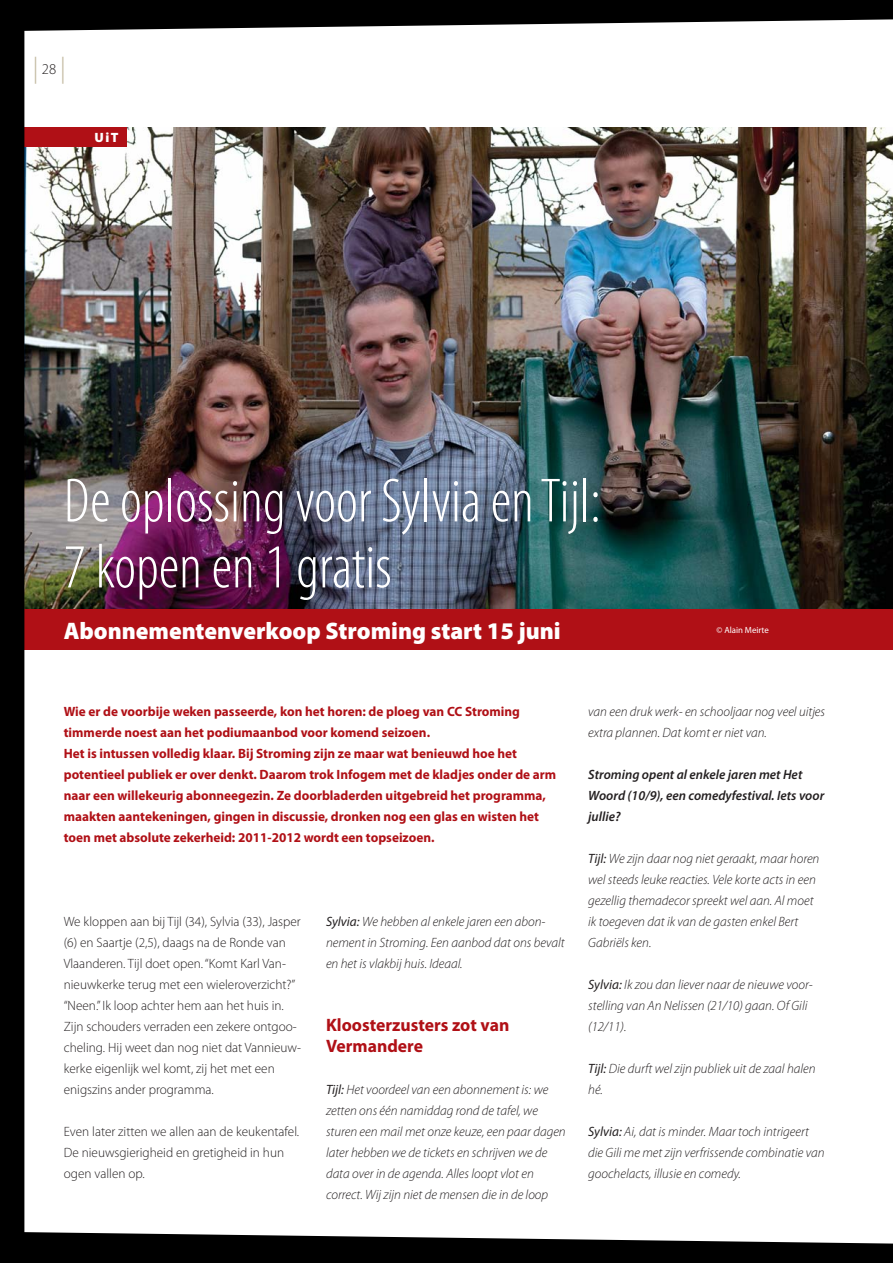
<style>
.page{position:relative;width:893px;height:1263px;background:#fff}
.page>*{position:absolute;margin:0;border:0;box-sizing:border-box;transform-origin:0 0}
.t1{font:300 condensed 63px/66px "Myriad Pro";color:#fff}
.t2{font:300 27px "Myriad Pro";color:#c3baa1}
.t3{font:900 24px "Myriad Pro";color:#fff}
.t4{font:700 18px/21px "Myriad Pro";color:#b01016}
.t5{font:italic 300 13.5px/21px "Myriad Pro";color:#231f20}
.t6{font:700 13.5px/21px "Myriad Pro";color:#b01016}
.t7{font:300 13.5px/21px "Myriad Pro";color:#231f20}
.t8{font:italic 600 13.5px/21px "Myriad Pro";color:#231f20}
.t9{font:900 13.5px "Myriad Pro";color:#fff}
.t10{font:9px "Myriad Pro";color:#fff}
.s1{font-size:15px;color:#231f20}
.s2{font-weight:400}
</style>
<div class="page">
<img style="left:0;top:0;width:893px;height:1263px">
<h2 class="t2" style="left:33px;top:58px;width:35px">|<span class="s1">28</span>|</h2>
<p class="t9" style="left:95px;top:133px;width:26px">UiT</p>
<h1 class="t1" style="left:64px;top:474px;width:538px">De oplossing voor Sylvia en Tijl:<br>7 kopen en 1 gratis</h1>
<h3 class="t3" style="left:64px;top:622px;width:499px">Abonnementenverkoop Stroming start 15 juni</h3>
<p class="t10" style="left:716px;top:627px;width:54px">© Alain Meirte</p>
<p class="t6" style="left:64px;top:702px;width:494px">Wie er de voorbije weken passeerde, kon het horen: de ploeg van CC Stroming timmerde noest aan het podiumaanbod voor komend seizoen.<br>Het is intussen volledig klaar. Bij Stroming zijn ze maar wat benieuwd hoe het potentieel publiek er over denkt. Daarom trok Infogem met de kladjes onder de arm naar een willekeurig abonneegezin. Ze doorbladerden uitgebreid het programma, maakten aantekeningen, gingen in discussie, dronken nog een glas en wisten het toen met absolute zekerheid: 2011-2012 wordt een topseizoen.</p>
<p class="t7" style="left:64px;top:912px;width:239px">We kloppen aan bij Tijl (34), Sylvia (33), Jasper (6) en Saartje (2,5), daags na de Ronde van Vlaanderen. Tijl doet open. “Komt Karl Van&shy;nieuwkerke terug met een wieleroverzicht?” “Neen.” Ik loop achter hem aan het huis in.<br>Zijn schouders verraden een zekere ontgoo&shy;cheling. Hij weet dan nog niet dat Vannieuw&shy;kerke eigenlijk wel komt, zij het met een enigszins ander programma.</p>
<p class="t7" style="left:64px;top:1122px;width:237px">Even later zitten we allen aan de keukentafel.<br>De nieuwsgierigheid en gretigheid in hun ogen vallen op.</p>
<p class="t5" style="left:326px;top:912px;width:240px"><span class="s2">Sylvia:</span> We hebben al enkele jaren een abon&shy;nement in Stroming. Een aanbod dat ons bevalt en het is vlakbij huis. Ideaal.</p>
<h3 class="t4" style="left:326px;top:1016px;width:185px">Kloosterzusters zot van<br>Vermandere</h3>
<p class="t5" style="left:326px;top:1080px;width:241px"><span class="s2">Tijl:</span> Het voordeel van een abonnement is: we zetten ons één namiddag rond de tafel, we sturen een mail met onze keuze, een paar dagen later hebben we de tickets en schrijven we de data over in de agenda. Alles loopt vlot en correct. Wij zijn niet de mensen die in de loop</p>
<p class="t5" style="left:588px;top:702px;width:238px">van een druk werk- en schooljaar nog veel uitjes extra plannen. Dat komt er niet van.</p>
<p class="t8" style="left:588px;top:765px;width:238px">Stroming opent al enkele jaren met Het<br>Woord (10/9), een comedyfestival. Iets voor jullie?</p>
<p class="t5" style="left:588px;top:849px;width:233px"><span class="s2">Tijl:</span> We zijn daar nog niet geraakt, maar horen wel steeds leuke reacties. Vele korte acts in een gezellig themadecor spreekt wel aan. Al moet ik toegeven dat ik van de gasten enkel Bert Gabriëls ken.</p>
<p class="t5" style="left:588px;top:975px;width:226px"><span class="s2">Sylvia:</span> Ik zou dan liever naar de nieuwe voor&shy;stelling van An Nelissen (21/10) gaan. Of Gili (12/11).</p>
<p class="t5" style="left:588px;top:1059px;width:229px"><span class="s2">Tijl:</span> Die durft wel zijn publiek uit de zaal halen hé.</p>
<p class="t5" style="left:588px;top:1122px;width:238px"><span class="s2">Sylvia:</span> Ai, dat is minder. Maar toch intrigeert die Gili me met zijn verfrissende combinatie van goochelacts, illusie en comedy.</p>
</div>
